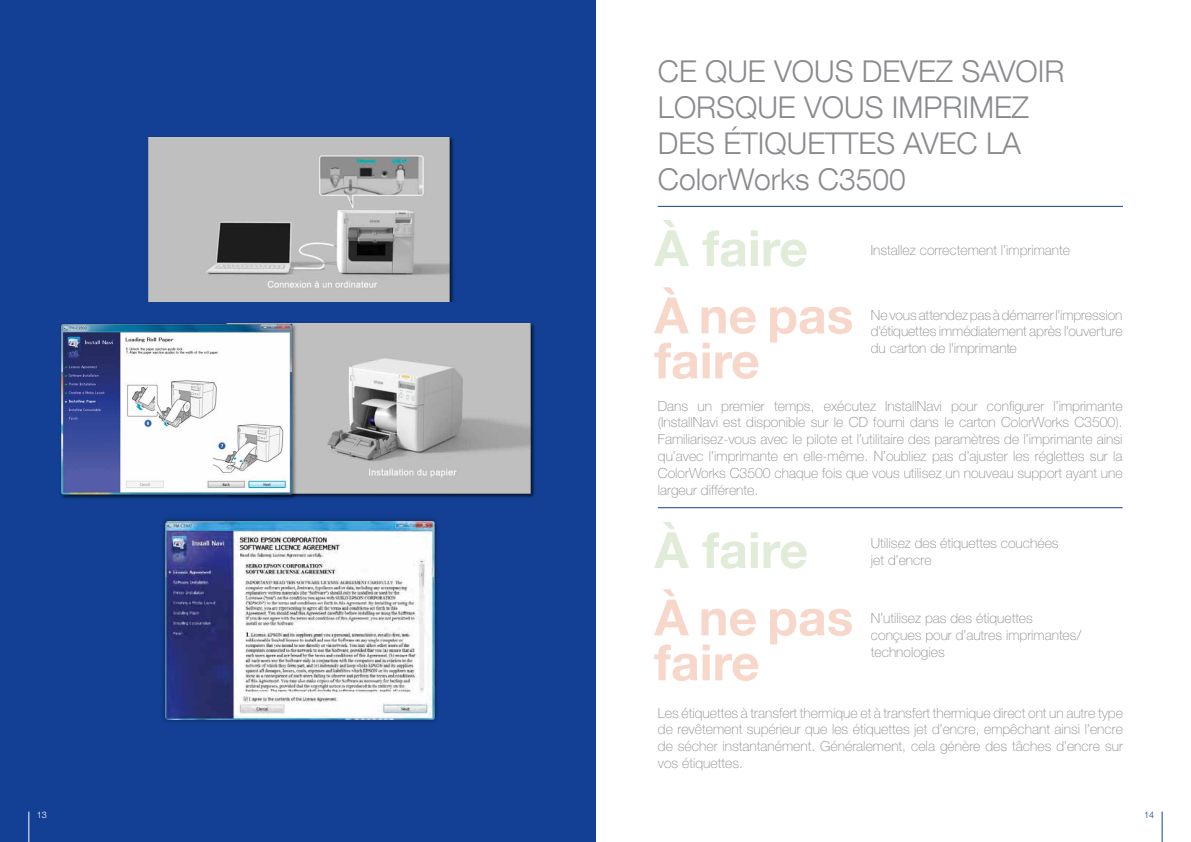
<style>
.page{position:relative;width:1191px;height:842px;background:#fff}
.page>*{position:absolute;margin:0;border:0;box-sizing:border-box;transform-origin:0 0}
.t1{font:700 50px/45px "Helvetica Neue LT Com";color:#f6d7c9}
.t2{font:700 50px "Helvetica Neue LT Com";color:#e1ecd8}
.t3{font:300 30px/36px "Helvetica Neue LT Com";color:#898a8d}
.t4{font:100 14px/16.8px "Helvetica Neue";color:#898a8d;text-align:justify}
.t5{font:300 9px "Helvetica Neue LT Com";color:#fff}
.t6{font:300 9px "Helvetica Neue LT Com";color:#134094}
</style>
<div class="page">
<div style="left:0;top:0;width:595px;height:842px;background:#134094"></div>
<hr style="left:28px;top:812px;width:1px;height:30px;background:#fff">
<img style="left:148px;top:136px;width:306px;height:165px">
<img style="left:60px;top:322px;width:475px;height:177px">
<div style="left:161px;top:517px;width:278px;height:207px;background:#000;opacity:.5"></div>
<img style="left:165px;top:520px;width:272px;height:200px">
<hr style="left:658px;top:206px;width:465px;height:1px;background:#134094">
<hr style="left:1161px;top:812px;width:1px;height:30px;background:#134094">
<hr style="left:658px;top:507px;width:464px;height:1px;background:#134094">
<p class="t5" style="left:37px;top:809px;width:12px">13</p>
<h2 class="t3" style="left:658px;top:53px;width:375px">CE QUE VOUS DEVEZ SAVOIR<br>LORS</h2>
<h2 class="t3" style="left:735px;top:89px;width:175px">QUE VOUS IMPRIME</h2>
<h2 class="t3" style="left:1012px;top:89px;width:19px">Z</h2>
<h2 class="t3" style="left:658px;top:125px;width:19px">DES</h2>
<h2 class="t3" style="left:723px;top:125px;width:102px">ÉTIQUETTES</h2>
<h2 class="t3" style="left:658px;top:125px;width:346px;text-indent:246px">AVEC LA<br>COLORWORKS C3500</h2>
<h1 class="t2" style="left:654px;top:217px;width:155px">À faire</h1>
<h1 class="t1" style="left:654px;top:292px;width:201px">À ne pas faire</h1>
<p class="t4" style="left:871px;top:242px;width:201px">Installez correctement l’imprimante</p>
<p class="t4" style="left:871px;top:306px;width:253px">Ne vous attendez pas à démarrer l'impression d'étiquettes immédiatement après l'ouverture du carton de l'imprimante</p>
<p class="t4" style="left:658px;top:397px;width:466px">Dans un premier temps, exécutez InstallNavi pour configurer l’imprimante (InstallNavi est disponible sur le CD fourni dans le carton ColorWorks C3500).<br>Familiarisez-vous avec le pilote et l’utilitaire des paramètres de l’imprimante ainsi qu’avec l’imprimante en elle-même. N’oubliez pas d’ajuster les réglettes sur la ColorWorks C3500 chaque fois que vous utilisez un nouveau support ayant une largeur différente.</p>
<h1 class="t2" style="left:654px;top:519px;width:155px">À faire</h1>
<h1 class="t1" style="left:654px;top:593px;width:201px">À ne pas faire</h1>
<p class="t4" style="left:871px;top:535px;width:189px">Utilisez des étiquettes couchées jet d’encre</p>
<p class="t4" style="left:871px;top:610px;width:212px;text-align:left">N’utilisez pas des étiquettes conçues pour d’autres imprimantes/ technologies</p>
<p class="t4" style="left:658px;top:704px;width:466px">Les étiquettes à transfert thermique et à transfert thermique direct ont un autre type de revêtement supérieur que les étiquettes jet d’encre, empêchant ainsi l’encre de sécher instantanément. Généralement, cela génère des tâches d’encre sur vos étiquettes.</p>
<p class="t6" style="left:1144px;top:809px;width:12px">14</p>
</div>
